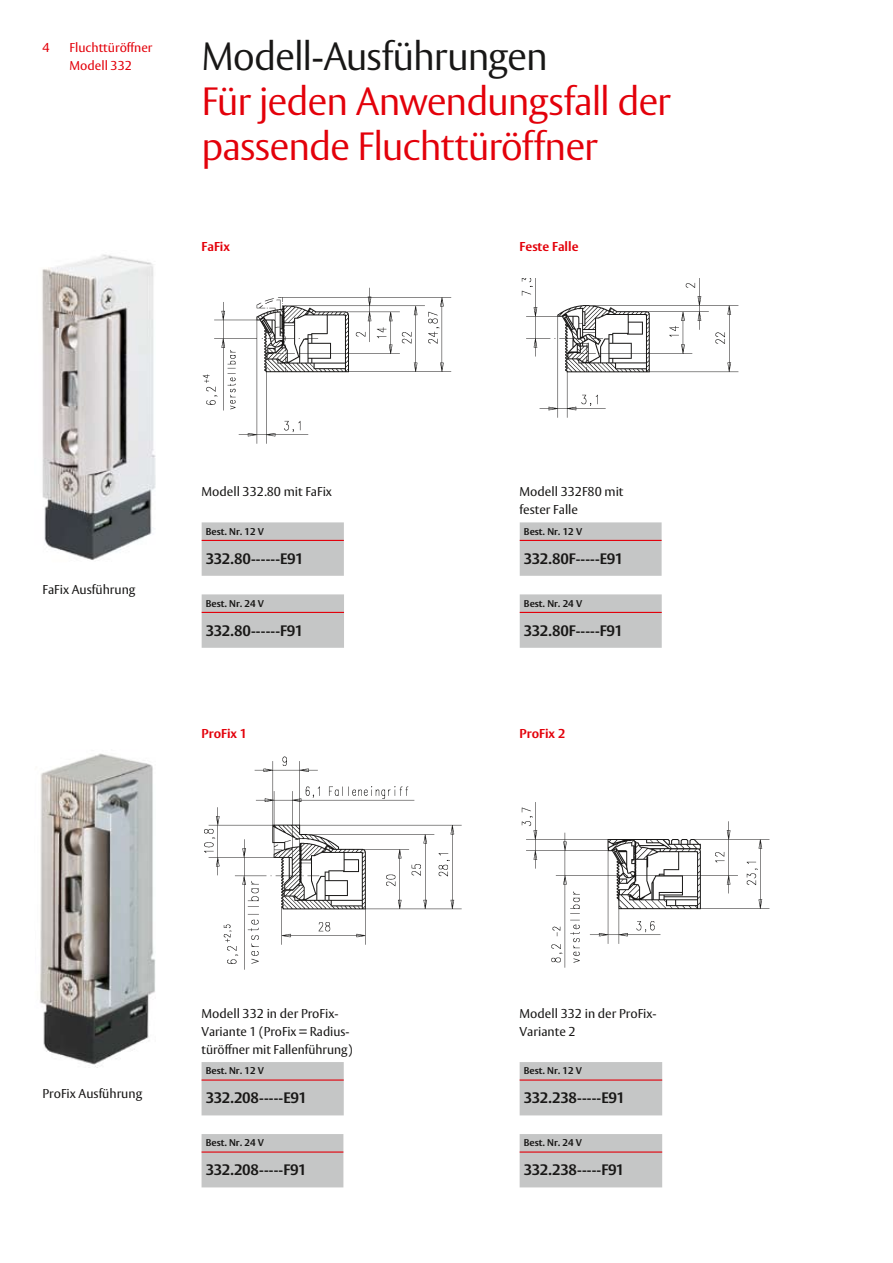
<style>
.page{position:relative;width:893px;height:1263px;background:#fff}
.page>*{position:absolute;margin:0;border:0;box-sizing:border-box;transform-origin:0 0}
.t1{font:300 39px/45px "ASSA Vesta";letter-spacing:-.03em;color:#e3000a}
.t2{font:300 39px "ASSA Vesta";letter-spacing:-.03em;color:#181716}
.t3{font:700 15px "ASSA Vesta";letter-spacing:-.035em;color:#181716}
.t4{font:12.75px/18px "ASSA Vesta";color:#181716}
.t5{font:700 12.75px "ASSA Vesta";color:#e3000a}
.t6{font:12.75px/18px "ASSA Vesta";color:#e3000a}
.t7{font:700 9.75px "ASSA Vesta";color:#181716}
</style>
<div class="page">
<div style="left:202px;top:522px;width:142px;height:54px;background:#c5c6c6"></div>
<hr style="left:202px;top:540px;width:142px;height:1px;background:#e3000a">
<div style="left:520px;top:522px;width:142px;height:54px;background:#c5c6c6"></div>
<hr style="left:520px;top:540px;width:142px;height:1px;background:#e3000a">
<div style="left:202px;top:594px;width:142px;height:54px;background:#c5c6c6"></div>
<hr style="left:202px;top:612px;width:142px;height:1px;background:#e3000a">
<img style="left:203px;top:287px;width:249px;height:157px">
<img style="left:521px;top:802px;width:249px;height:166px">
<img style="left:204px;top:756px;width:258px;height:214px">
<img style="left:521px;top:278px;width:218px;height:140px">
<div style="left:520px;top:594px;width:142px;height:54px;background:#c5c6c6"></div>
<hr style="left:520px;top:612px;width:142px;height:1px;background:#e3000a">
<div style="left:202px;top:1062px;width:142px;height:53px;background:#c5c6c6"></div>
<hr style="left:202px;top:1079px;width:142px;height:1px;background:#e3000a">
<div style="left:520px;top:1062px;width:142px;height:53px;background:#c5c6c6"></div>
<hr style="left:520px;top:1079px;width:142px;height:1px;background:#e3000a">
<div style="left:202px;top:1134px;width:141px;height:53px;background:#c5c6c6"></div>
<hr style="left:202px;top:1151px;width:141px;height:1px;background:#e3000a">
<div style="left:520px;top:1134px;width:142px;height:53px;background:#c5c6c6"></div>
<hr style="left:520px;top:1151px;width:142px;height:1px;background:#e3000a">
<img style="left:40px;top:753px;width:116px;height:314px">
<img style="left:42px;top:254px;width:114px;height:306px">
<p class="t6" style="left:43px;top:39px;width:9px">4</p>
<p class="t6" style="left:70px;top:39px;width:84px">Fluchttüröffner<br>Modell 332</p>
<h1 class="t2" style="left:202px;top:33px;width:348px">Modell-Ausführungen</h1>
<h1 class="t1" style="left:202px;top:81px;width:471px">Für jeden Anwendungsfall der passende Fluchttüröffner</h1>
<p class="t5" style="left:202px;top:238px;width:30px">FaFix</p>
<p class="t5" style="left:520px;top:238px;width:60px">Feste Falle</p>
<p class="t4" style="left:43px;top:581px;width:95px">FaFix Ausführung</p>
<p class="t4" style="left:202px;top:483px;width:132px">Modell 332.80 mit FaFix</p>
<p class="t4" style="left:520px;top:483px;width:105px">Modell 332F80 mit fester Falle</p>
<p class="t7" style="left:206px;top:525px;width:60px">Best. Nr. 12 V</p>
<p class="t3" style="left:206px;top:549px;width:99px">332.80------E91</p>
<p class="t7" style="left:524px;top:525px;width:60px">Best. Nr. 12 V</p>
<p class="t3" style="left:524px;top:549px;width:101px">332.80F-----E91</p>
<p class="t7" style="left:206px;top:597px;width:60px">Best. Nr. 24 V</p>
<p class="t3" style="left:206px;top:621px;width:99px">332.80------F91</p>
<p class="t7" style="left:524px;top:597px;width:60px">Best. Nr. 24 V</p>
<p class="t3" style="left:524px;top:621px;width:100px">332.80F-----F91</p>
<p class="t5" style="left:202px;top:725px;width:47px">ProFix 1</p>
<p class="t5" style="left:520px;top:725px;width:47px">ProFix 2</p>
<p class="t4" style="left:43px;top:1085px;width:101px">ProFix Ausführung</p>
<p class="t4" style="left:202px;top:1005px;width:152px">Modell 332 in der ProFix-<br>Variante 1 (ProFix = Radius&shy;türöffner mit Fallenführung)</p>
<p class="t4" style="left:520px;top:1005px;width:138px">Modell 332 in der ProFix-<br>Variante 2</p>
<p class="t7" style="left:206px;top:1065px;width:60px">Best. Nr. 12 V</p>
<p class="t3" style="left:206px;top:1089px;width:103px">332.208-----E91</p>
<p class="t7" style="left:524px;top:1065px;width:60px">Best. Nr. 12 V</p>
<p class="t3" style="left:524px;top:1089px;width:102px">332.238-----E91</p>
<p class="t7" style="left:206px;top:1137px;width:60px">Best. Nr. 24 V</p>
<p class="t3" style="left:206px;top:1161px;width:102px">332.208-----F91</p>
<p class="t7" style="left:524px;top:1137px;width:60px">Best. Nr. 24 V</p>
<p class="t3" style="left:524px;top:1161px;width:102px">332.238-----F91</p>
</div>
